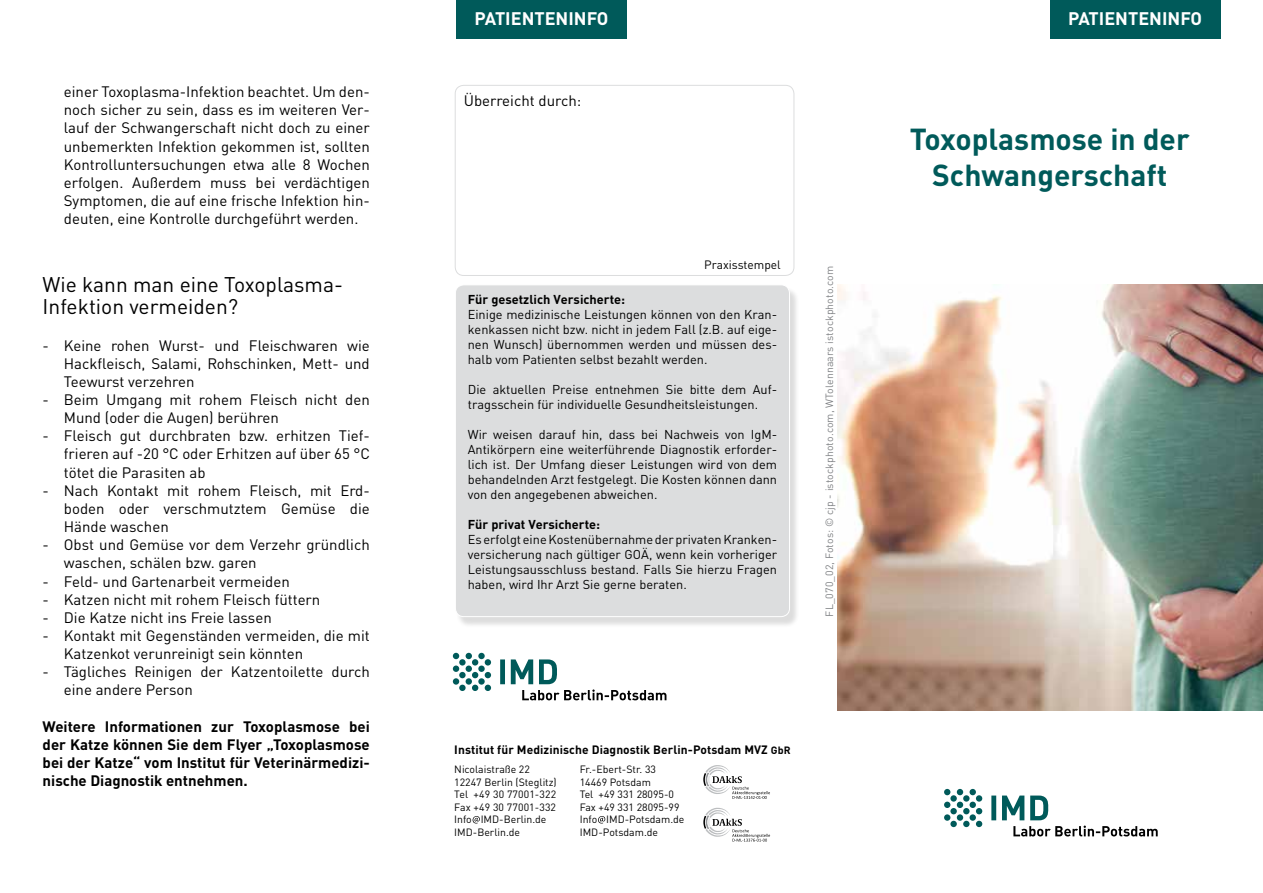
<style>
.page{position:relative;width:1263px;height:893px;background:#fff}
.page>*{position:absolute;margin:0;border:0;box-sizing:border-box;transform-origin:0 0}
.t1{font:700 30px/36px "DIN Pro";color:#005a5a;text-align:center}
.t2{font:21px/22.5px "DIN Pro";color:#000}
.t3{font:700 18px "DIN Pro";color:#fff}
.t4{font:15px/18.1px "DIN Pro";color:#000;text-align:justify}
.t5{font:700 15px/18.1px "DIN Pro";color:#000;text-align:justify}
.t6{font:12.75px/15px "DIN Pro";color:#000;text-align:justify}
.t7{font:700 12.75px "DIN Pro";color:#000}
.t8{font:700 12px "DIN Pro";letter-spacing:.01em;color:#000}
.t9{font:12px "DIN Pro";color:#000}
.t10{font:10.5px/12.6px "DIN Pro";color:#000}
.t11{font:10.5px "DIN Pro";letter-spacing:.01em;color:#808285}
.s1{font-size:10.5px}
</style>
<div class="page">
<div style="left:455px;top:85px;width:339px;height:191px;border:1px solid #dcddde;border-radius:9px"></div>
<div style="left:456px;top:287px;width:344px;height:341px;background:#000;opacity:.14"></div>
<div style="left:455px;top:285px;width:334px;height:332px;background:#dcddde;border-radius:9px"></div>
<div style="left:455px;top:284px;width:335px;height:333px;border:1px solid #fff;border-radius:9px"></div>
<div style="left:456px;top:0;width:171px;height:39px;background:#005a5a"></div>
<div style="left:1050px;top:0;width:170px;height:39px;background:#005a5a"></div>
<svg style="left:991px;top:795px;width:167px;height:41px"></svg>
<svg style="left:944px;top:789px;width:38px;height:38px"></svg>
<svg style="left:500px;top:659px;width:166px;height:41px"></svg>
<svg style="left:453px;top:653px;width:38px;height:38px"></svg>
<img style="left:838px;top:285px;width:425px;height:425px">
<svg style="left:473px;top:816px;width:7px;height:7px"></svg>
<svg style="left:598px;top:816px;width:7px;height:7px"></svg>
<svg style="left:703px;top:765px;width:67px;height:34px"></svg>
<svg style="left:703px;top:807px;width:67px;height:35px"></svg>
<p class="t4" style="left:64px;top:81px;width:307px">einer Toxoplasma-Infektion beachtet. Um den&shy;noch sicher zu sein, dass es im weiteren Ver&shy;lauf der Schwangerschaft nicht doch zu einer unbemerkten Infektion gekommen ist, sollten Kontrolluntersuchungen etwa alle 8 Wochen erfolgen. Außerdem muss bei verdächtigen Symptomen, die auf eine frische Infektion hin&shy;deuten, eine Kontrolle durchgeführt werden.</p>
<h2 class="t2" style="left:43px;top:271px;width:302px">Wie kann man eine Toxoplasma-<br>Infektion vermeiden?</h2>
<p class="t4" style="left:64px;top:335px;width:307px;text-indent:-21px">- Keine rohen Wurst- und Fleischwaren wie Hackfleisch, Salami, Rohschinken, Mett- und Teewurst verzehren</p>
<p class="t4" style="left:64px;top:389px;width:307px;text-indent:-21px">- Beim Umgang mit rohem Fleisch nicht den<br>Mund (oder die Augen) berühren</p>
<p class="t4" style="left:64px;top:425px;width:307px;text-indent:-21px">- Fleisch gut durchbraten bzw. erhitzen Tief&shy;frieren auf -20 °C oder Erhitzen auf über 65 °C tötet die Parasiten ab</p>
<p class="t4" style="left:64px;top:480px;width:307px;text-indent:-21px">- Nach Kontakt mit rohem Fleisch, mit Erd&shy;boden oder verschmutztem Gemüse die Hände waschen</p>
<p class="t4" style="left:64px;top:534px;width:307px;text-indent:-21px">- Obst und Gemüse vor dem Verzehr gründlich waschen, schälen bzw. garen</p>
<p class="t4" style="left:43px;top:571px;width:249px">- Feld- und Gartenarbeit vermeiden</p>
<p class="t4" style="left:43px;top:589px;width:279px">- Katzen nicht mit rohem Fleisch füttern</p>
<p class="t4" style="left:43px;top:607px;width:231px">- Die Katze nicht ins Freie lassen</p>
<p class="t4" style="left:64px;top:625px;width:307px;text-indent:-21px">- Kontakt mit Gegenständen vermeiden, die mit<br>Katzenkot verunreinigt sein könnten</p>
<p class="t4" style="left:64px;top:661px;width:307px;text-indent:-21px">- Tägliches Reinigen der Katzentoilette durch eine andere Person</p>
<p class="t5" style="left:43px;top:715px;width:329px">Weitere I nformationen zur Toxoplasmose bei der Katze können Sie dem Flyer „Toxoplasmose bei der Katze“ vom I nstitut für Veterinärmedizi&shy;nische Diagnostik entnehmen.</p>
<p class="t3" style="left:474px;top:3px;width:136px">Patienteninfo</p>
<p class="t4" style="left:464px;top:90px;width:119px">Überreicht durch:</p>
<p class="t9" style="left:704px;top:255px;width:78px">Praxisstempel</p>
<p class="t7" style="left:468px;top:289px;width:159px">Für gesetzlich Versicherte:</p>
<p class="t6" style="left:468px;top:306px;width:311px">Einige medizinische Leistungen können von den Kran&shy;kenkassen nicht bzw. nicht in jedem Fall (z.B. auf eige&shy;nen Wunsch) übernommen werden und müssen des&shy;halb vom Patienten selbst bezahlt werden.</p>
<p class="t6" style="left:468px;top:381px;width:311px">Die aktuellen Preise entnehmen Sie bitte dem Auf&shy;tragsschein für individuelle Gesundheitsleistungen.</p>
<p class="t6" style="left:468px;top:426px;width:311px">Wir weisen darauf hin, dass bei Nachweis von IgM-Antikörpern eine weiterführende Diagnostik erforder&shy;lich ist. Der Umfang dieser Leistungen wird von dem behandelnden Arzt festgelegt. Die Kosten können dann von den angegebenen abweichen.</p>
<p class="t7" style="left:468px;top:514px;width:134px">Für privat Versicherte:</p>
<p class="t6" style="left:468px;top:531px;width:311px">Es erfolgt eine Kostenübernahme der privaten Kranken&shy;versicherung nach gültiger GOÄ, wenn kein vorheriger Leistungsausschluss bestand. Falls Sie hierzu Fragen haben, wird Ihr Arzt Sie gerne beraten.</p>
<p class="t11" style="left:821px;top:617px;width:352px;rotate:-90deg">FL_070_02, Fotos: © cjp - istockphoto.com, WTolennaars istockphoto.com</p>
<p class="t8" style="left:454px;top:740px;width:338px">I nstitut für Medizinische Diagnostik Berlin-Potsdam MVZ <span class="s1">GbR</span></p>
<p class="t10" style="left:454px;top:762px;width:104px">Nicolaistraße 22<br>12247 Berlin (Steglitz)<br>Tel +49 30 77001-322<br>Fax +49 30 77001-332<br>Info IMD-Berlin.de<br>IMD-Berlin.de</p>
<p class="t10" style="left:580px;top:762px;width:106px">Fr.-Ebert-Str. 33<br>14469 Potsdam<br>Tel +49 331 28095-0<br>Fax +49 331 28095-99<br>Info IMD-Potsdam.de<br>IMD-Potsdam.de</p>
<p class="t3" style="left:1068px;top:3px;width:136px">Patienteninfo</p>
<h1 class="t1" style="left:910px;top:118px;width:281px">Toxoplasmose in der<br>Schwangerschaft</h1>
</div>
